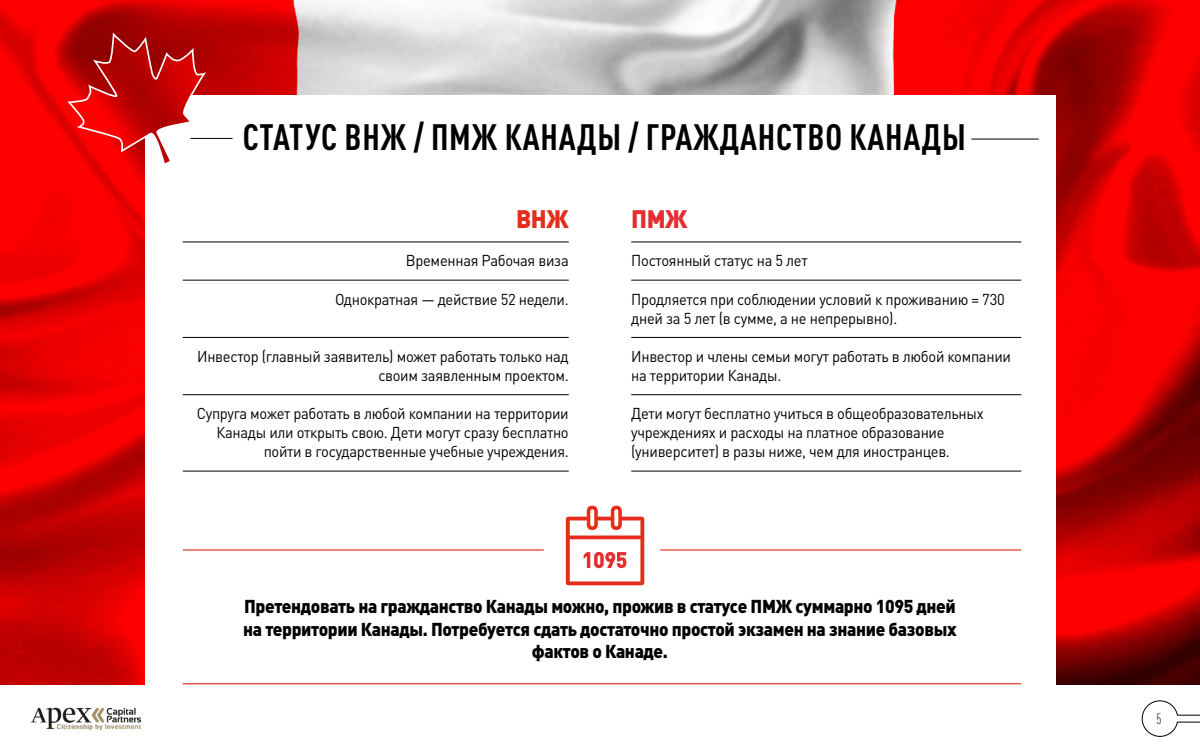
<style>
.page{position:relative;width:1200px;height:750px;background:#fff}
.page>*{position:absolute;margin:0;border:0;box-sizing:border-box;transform-origin:0 0}
.t1{font:700 condensed 36.25px "DIN Pro";letter-spacing:.02em;color:#000}
.t2{font:900 25px "DIN Pro";color:#e62d1b;scale:.94 1}
.t3{font:900 25px "DIN Pro";color:#e62d31;scale:.94 1}
.t4{font:900 18.44px/22.6px "DIN Pro";letter-spacing:-.02em;color:#000;text-align:center;scale:.94 1}
.t5{font:15.62px/19.1px "DIN Pro";letter-spacing:-.02em;color:#000;scale:.94 1}
.t6{font:300 condensed 14.69px "DIN Pro";color:#000}
</style>
<div class="page">
<img style="left:0;top:0;width:1200px;height:684px">
<img style="left:30px;top:707px;width:110px;height:24px">
<svg style="left:1142px;top:700px;width:58px;height:37px"></svg>
<div style="left:145px;top:95px;width:910px;height:602px;background:#fff"></div>
<svg style="left:68px;top:34px;width:138px;height:133px"></svg>
<hr style="left:971px;top:139px;width:68px;height:1px;background:#000">
<hr style="left:191px;top:138px;width:41px;height:1px;background:#000">
<hr style="left:183px;top:242px;width:386px;height:1px;background:#000">
<hr style="left:183px;top:280px;width:386px;height:1px;background:#000">
<hr style="left:183px;top:337px;width:386px;height:1px;background:#000">
<hr style="left:183px;top:394px;width:386px;height:1px;background:#000">
<hr style="left:183px;top:471px;width:386px;height:1px;background:#000">
<hr style="left:631px;top:242px;width:390px;height:1px;background:#000">
<hr style="left:631px;top:280px;width:390px;height:1px;background:#000">
<hr style="left:631px;top:337px;width:390px;height:1px;background:#000">
<hr style="left:631px;top:394px;width:390px;height:1px;background:#000">
<hr style="left:631px;top:471px;width:390px;height:1px;background:#000">
<svg style="left:566px;top:506px;width:78px;height:79px"></svg>
<hr style="left:660px;top:549px;width:361px;height:2px;background:#e73a23">
<hr style="left:183px;top:549px;width:361px;height:2px;background:#e73a23">
<hr style="left:183px;top:683px;width:838px;height:1px;background:#e73a23">
<h1 class="t1" style="left:243px;top:109px;width:724px">СТАТУС ВНЖ / ПМЖ КАНАДЫ / ГРАЖДАНСТВО КАНАДЫ</h1>
<h2 class="t2" style="left:516px;top:202px;width:58px">ВНЖ</h2>
<p class="t5" style="left:406px;top:250px;width:175px">Временная Рабочая виза</p>
<p class="t5" style="left:335px;top:288px;width:250px">Однократная — действие 52 недели.</p>
<p class="t5" style="left:197px;top:345px;width:397px;text-align:right">Инвестор (главный заявитель) может работать только над своим заявленным проектом.</p>
<p class="t5" style="left:197px;top:403px;width:397px;text-align:right">Супруга может работать в любой компании на территории<br>Канады или открыть свою. Дети могут сразу бесплатно пойти в государственные учебные учреждения.</p>
<h2 class="t3" style="left:631px;top:202px;width:61px">ПМЖ</h2>
<p class="t5" style="left:631px;top:250px;width:189px">Постоянный статус на 5 лет</p>
<p class="t5" style="left:631px;top:288px;width:399px">Продляется при соблюдении условий к проживанию = 730 дней за 5 лет (в сумме, а не непрерывно).</p>
<p class="t5" style="left:631px;top:345px;width:406px">Инвестор и члены семьи могут работать в любой компании на территории Канады.</p>
<p class="t5" style="left:631px;top:403px;width:377px">Дети могут бесплатно учиться в общеобразовательных учреждениях и расходы на платное образование (университет) в разы ниже, чем для иностранцев.</p>
<p class="t4" style="left:243px;top:594px;width:761px">Претендовать на гражданство Канады можно, прожив в статусе ПМЖ суммарно 1095 дней на территории Канады. Потребуется сдать достаточно простой экзамен на знание базовых фактов о Канаде.</p>
<p class="t6" style="left:1156px;top:708px;width:7px">5</p>
</div>
